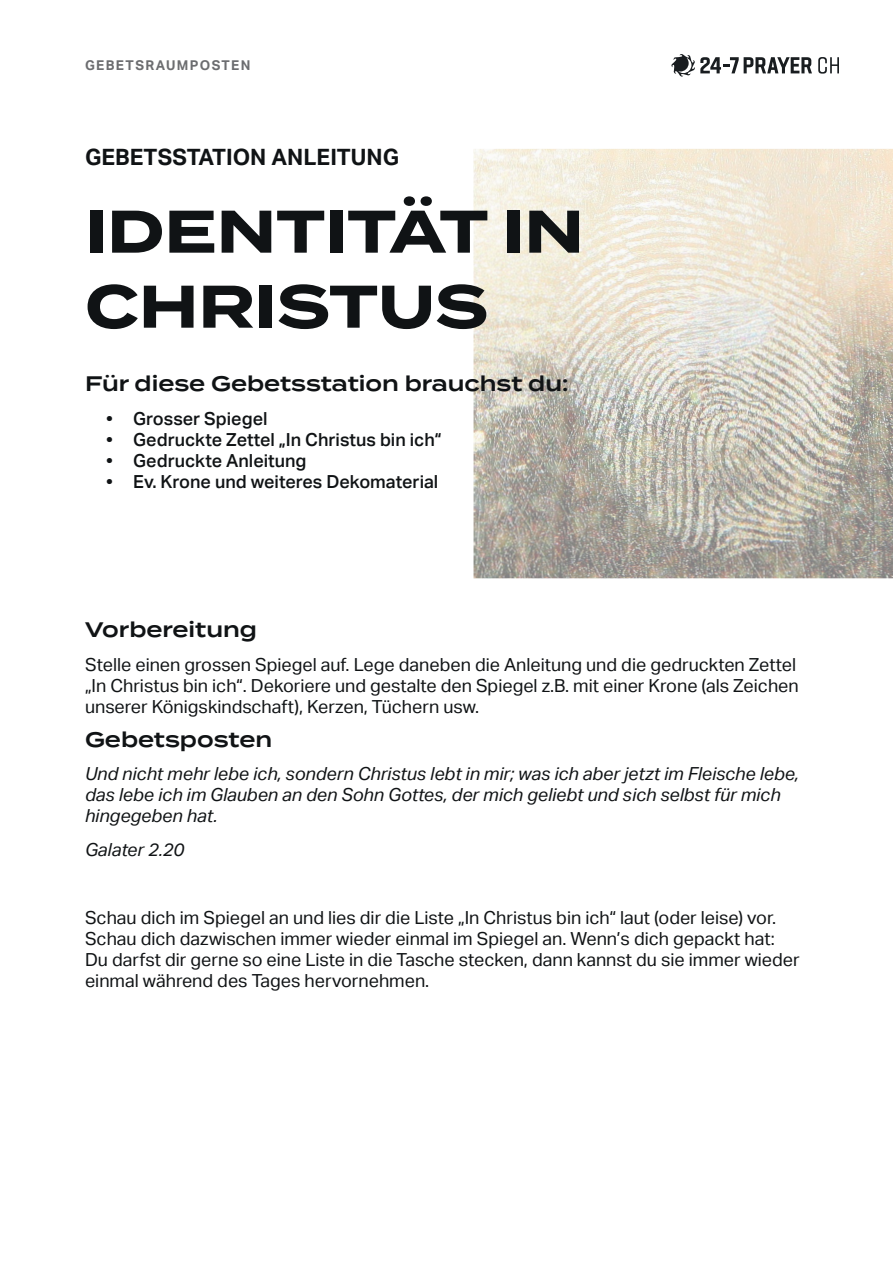
<style>
.page{position:relative;width:893px;height:1263px;background:#fff}
.page>*{position:absolute;margin:0;border:0;box-sizing:border-box;transform-origin:0 0}
.t1{font:700 60px/75px "Termina";color:#101315}
.t2{font:700 22.5px "Aktiv Grotesk";color:#101315}
.t3{font:600 21px "Termina";color:#101315}
.t4{font:18px/21px "Aktiv Grotesk";color:#101315}
.t5{font:italic 18px/21px "Aktiv Grotesk";color:#101315}
.t6{font:500 18px "Aktiv Grotesk";color:#101315}
.t7{font:700 13.5px "Aktiv Grotesk";letter-spacing:.1em;color:#6c6d70}
</style>
<div class="page">
<img style="left:473px;top:149px;width:420px;height:429px">
<svg style="left:671px;top:54px;width:141px;height:23px"></svg>
<svg style="left:818px;top:57px;width:21px;height:17px"></svg>
<p class="t7" style="left:85px;top:58px;width:167px">GEBETSRAUMPOSTEN</p>
<p class="t2" style="left:85px;top:144px;width:315px">GEBETSSTATION ANLEITUNG</p>
<p class="t1" style="left:85px;top:195px;width:500px">IDENTITÄT IN<br>CHRISTUS</p>
<p class="t3" style="left:85px;top:368px;width:485px">Für diese Gebetsstation brauchst du:</p>
<p class="t6" style="left:106px;top:408px;width:163px">• Grosser Spiegel</p>
<p class="t6" style="left:106px;top:429px;width:337px">• Gedruckte Zettel „In Christus bin ich“</p>
<p class="t6" style="left:106px;top:450px;width:202px">• Gedruckte Anleitung</p>
<p class="t6" style="left:106px;top:471px;width:334px">• Ev. Krone und weiteres Dekomaterial</p>
<p class="t3" style="left:85px;top:614px;width:173px">Vorbereitung</p>
<p class="t4" style="left:85px;top:654px;width:715px">Stelle einen grossen Spiegel auf. Lege daneben die Anleitung und die gedruckten Zettel „In Christus bin ich“. Dekoriere und gestalte den Spiegel z.B. mit einer Krone (als Zeichen unserer Königskindschaft), Kerzen, Tüchern usw.</p>
<p class="t3" style="left:85px;top:724px;width:189px">Gebetsposten</p>
<p class="t5" style="left:85px;top:764px;width:715px">Und nicht mehr lebe ich, sondern Christus lebt in mir; was ich aber jetzt im Fleische lebe, das lebe ich im Glauben an den Sohn Gottes, der mich geliebt und sich selbst für mich hingegeben hat.</p>
<p class="t5" style="left:85px;top:839px;width:101px">Galater 2.20</p>
<p class="t4" style="left:85px;top:907px;width:716px">Schau dich im Spiegel an und lies dir die Liste „In Christus bin ich“ laut (oder leise) vor.<br>Schau dich dazwischen immer wieder einmal im Spiegel an. Wenn’s dich gepackt hat:<br>Du darfst dir gerne so eine Liste in die Tasche stecken, dann kannst du sie immer wieder einmal während des Tages hervornehmen.</p>
</div>
